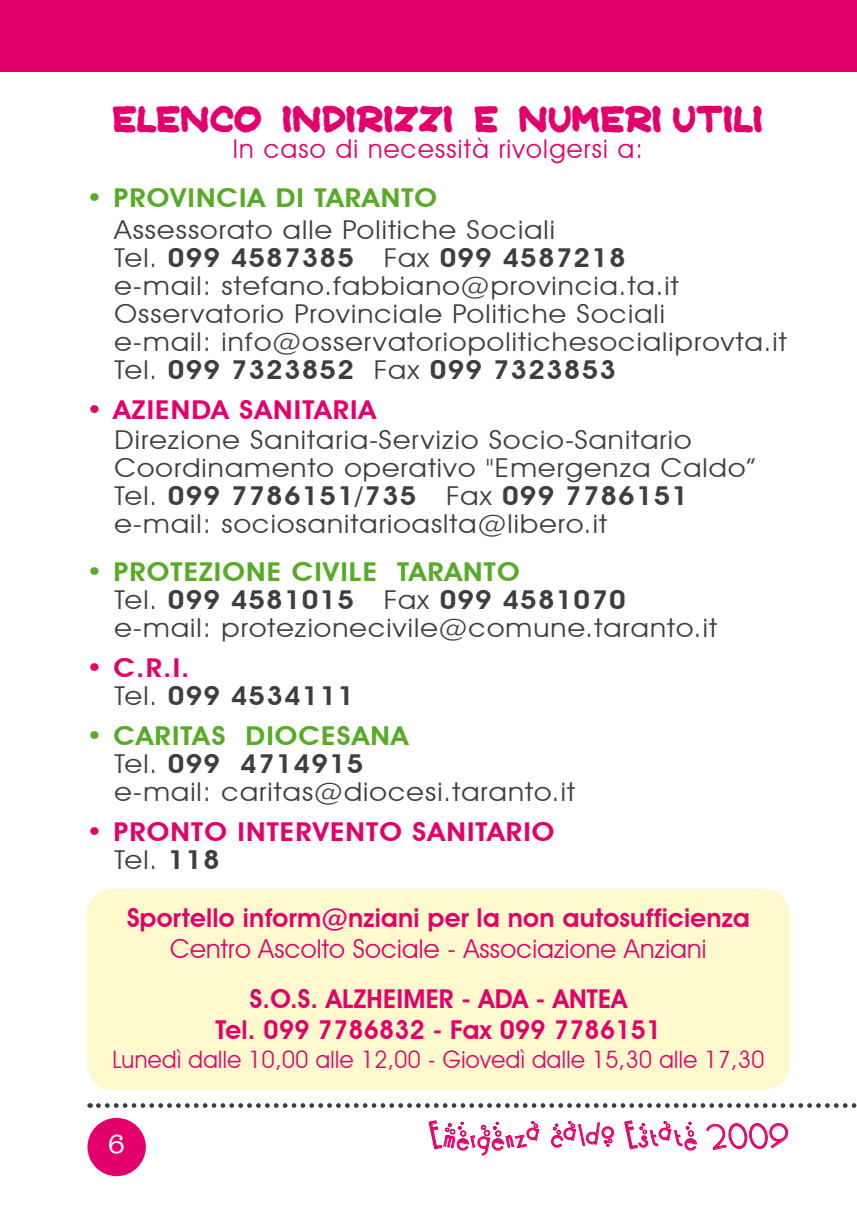
<style>
.page{position:relative;width:857px;height:1225px;background:#fff}
.page>*{position:absolute;margin:0;border:0;box-sizing:border-box;transform-origin:0 0}
.t1{font:36.2px "Cocktail Bubbly";letter-spacing:-.085em;color:#e3006a}
.t2{font:30px "Jeffrey Print JL Bold";color:#e3006a}
.t3{font:500 26.4px "American Typewriter";color:#fff}
.t4{font:26px/28px "Avant Garde IT Cby BT";letter-spacing:.04em;color:#3e3d40;scale:1.1 1}
.t5{font:600 26px/31.2px "Avant Garde IT Cby BT";letter-spacing:.01em;color:#e3006a;text-align:center}
.t6{font:600 26px/28px "Avant Garde IT Cby BT";letter-spacing:.04em;color:#e3006a;scale:1.1 1}
.t7{font:26px "Avant Garde IT Cby BT";letter-spacing:.01em;color:#e3006a}
.t8{font:600 26px "Avant Garde IT Cby BT";letter-spacing:.04em;color:#57ab27;scale:1.1 1}
.t9{font:26px "Avant Garde IT Cby BT";letter-spacing:.05em;color:#e3006a}
.t10{font:600 26px/28px "Avant Garde IT Cby BT";letter-spacing:.04em;color:#3e3d40;scale:1.1 1}
.t11{font:24px "Avant Garde IT Cby BT";letter-spacing:.02em;color:#e3006a;scale:.95 1}
.s1{font-weight:600}
.s2{font-weight:600;color:#57ab27}
.s3{color:#e3006a}
.s4{font-weight:400}
.s5{font-weight:400;color:#3e3d40}
.s6{color:#3e3d40}
.s7{font-size:32.6px}
</style>
<div class="page">
<div style="left:87px;top:1118px;width:59px;height:58px;background:#e3006a;border-radius:50%"></div>
<svg style="left:428px;top:1120px;width:111px;height:36px"></svg>
<svg style="left:551px;top:1121px;width:63px;height:27px"></svg>
<svg style="left:624px;top:1120px;width:73px;height:31px"></svg>
<svg style="left:706px;top:1123px;width:81px;height:27px"></svg>
<div style="left:0;top:0;width:856px;height:71px;background:#e3006a"></div>
<svg style="left:98px;top:1103px;width:759px;height:4px"></svg>
<div style="left:87px;top:888px;width:702px;height:202px;background:#fffacd;border-radius:28px"></div>
<p class="t2" style="left:112px;top:99px;width:652px">ELENCO INDIRIZZI e NUMERI UTILI</p>
<p class="t9" style="left:233px;top:132px;width:411px">In caso di necessità rivolgersi a:</p>
<p class="t8" style="left:86px;top:183px;width:236px">• Provincia di Tara</p>
<p class="t8" style="left:380px;top:183px;width:53px">nto</p>
<p class="t4" style="left:114px;top:215px;width:612px">Assessorato alle Politiche Sociali<br>Tel. <span class="s1">099 4587385</span> Fax <span class="s1">099 4587218<br></span>e-mail: stefano.fabbiano@provincia.ta.it Osservatorio Provinciale Politiche Sociali<br>e-mail: info@osservatoriopolitichesocialiprovta.it Tel. <span class="s1">099 7323852</span> Fax <span class="s1">099 7323853</span></p>
<p class="t6" style="left:86px;top:395px;width:265px">• AZIENDA SANI TARIA</p>
<p class="t4" style="left:114px;top:425px;width:584px">Direzione Sanitaria-Servizio Socio-Sanitario Coordinamento operativo "Emergenza Caldo” Tel. <span class="s1">099 7786151/735</span> Fax <span class="s1">099 7786151 </span>e-mail: sociosanitarioaslta@libero.it</p>
<p class="t8" style="left:86px;top:556px;width:132px">• PROTEZION</p>
<p class="t4" style="left:114px;top:557px;width:549px;text-indent:152px"><span class="s2">E CIVILE TARANTO<br></span>Tel. <span class="s1">099 4581015</span> Fax <span class="s1">099 4581070 </span>e-mail: protezionecivile@comune.taranto.it</p>
<p class="t10" style="left:114px;top:653px;width:219px;text-indent:-28px"><span class="s3">• C.R.I.<br></span><span class="s4">Tel.</span> 099 4534111</p>
<p class="t4" style="left:114px;top:721px;width:420px;text-indent:-28px"><span class="s2">• CARITAS DIOCESANA<br></span>Tel. <span class="s1">099 4714915<br></span>e-mail: caritas@diocesi.taranto.it</p>
<p class="t6" style="left:114px;top:817px;width:386px;text-indent:-28px">• PRONTO INTERVENTO SANITARIO<br><span class="s5">Tel.</span> <span class="s6">118</span></p>
<p class="t5" style="left:127px;top:901px;width:624px">Sportello inform@nziani per la non autosufficienza</p>
<p class="t7" style="left:170px;top:932px;width:537px">Centro Ascolto Sociale - Associazione Anziani</p>
<p class="t5" style="left:215px;top:982px;width:447px">S.O.S. ALZHEIMER - ADA - ANTEA<br>Tel. 099 7786832 - Fax 099 7786151</p>
<p class="t11" style="left:112px;top:1044px;width:687px">Lunedì dalle 10,00 alle 12,00 - Giovedì dalle 15,30 alle 17,30</p>
<p class="t3" style="left:108px;top:1129px;width:19px">6</p>
<h1 class="t1" style="left:428px;top:1112px;width:362px">Emergenza caldo Estate <span class="s7">2009</span></h1>
</div>
